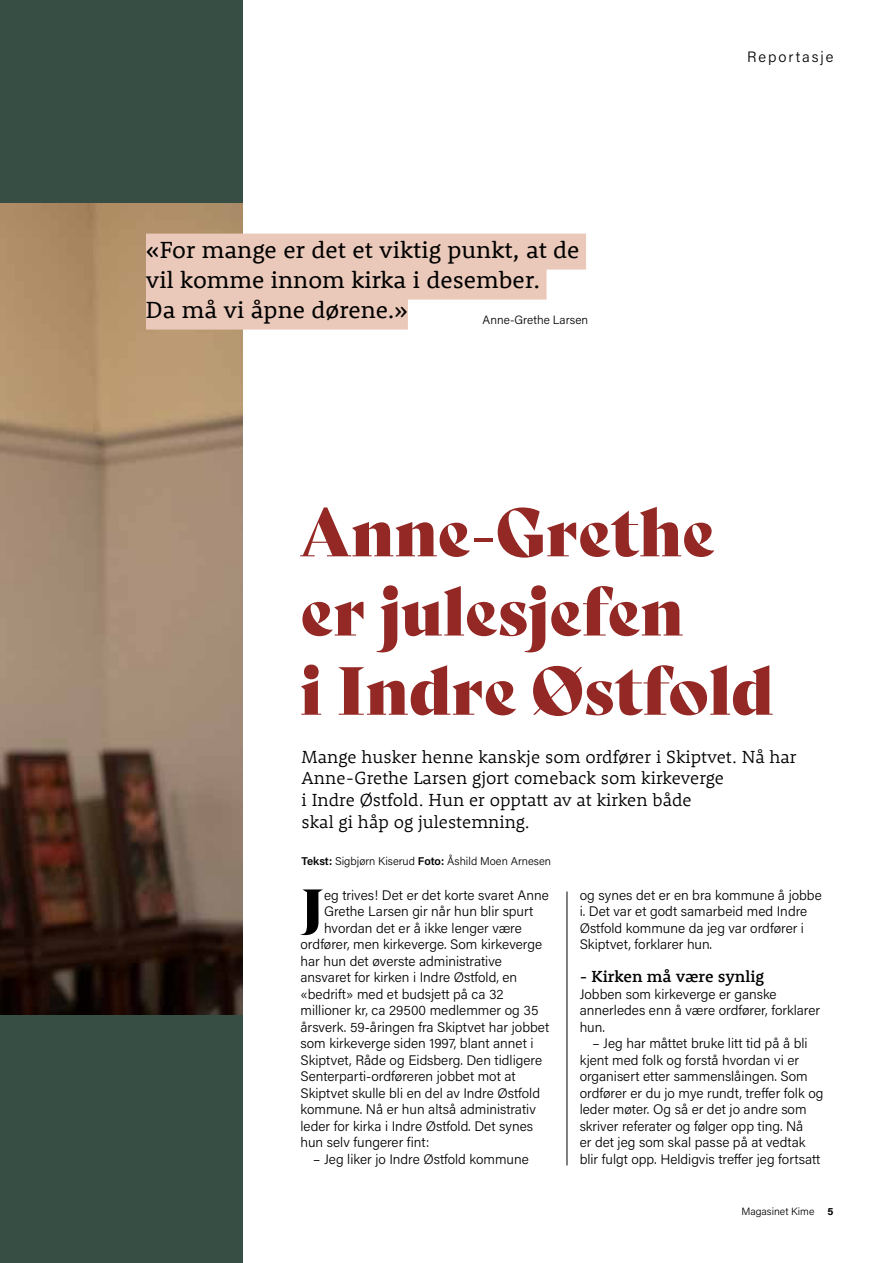
<style>
.page{position:relative;width:893px;height:1263px;background:#fff}
.page>*{position:absolute;margin:0;border:0;box-sizing:border-box;transform-origin:0 0}
.t1{font:66px/79.2px "Bely Display";color:#932825}
.t2{font:51.9px "Bely Display";color:#000}
.t3{font:24px/30px "Rooney";color:#000}
.t4{font:300 18px/21.6px "Rooney";color:#000}
.t5{font:500 16.5px "Rooney";color:#000}
.t6{font:300 15px "Acumin Pro";letter-spacing:.125em;color:#000}
.t7{font:300 13.8px/16.5px "Acumin Pro";color:#000}
.t8{font:300 12px "Acumin Pro";color:#000}
.t9{font:300 11.25px "Acumin Pro";color:#000}
.t10{font:300 10.5px "Acumin Pro";color:#000}
.s1{font-weight:600}
.s2{font-weight:700}
</style>
<div class="page">
<div style="left:0;top:0;width:242px;height:1263px;background:#374e44"></div>
<hr style="left:567px;top:891px;width:1px;height:274px;background:#575756">
<img style="left:0;top:203px;width:242px;height:811px">
<div style="left:146px;top:234px;width:440px;height:36px;background:#eac9ba"></div>
<div style="left:146px;top:264px;width:401px;height:36px;background:#eac9ba"></div>
<div style="left:146px;top:294px;width:262px;height:36px;background:#eac9ba"></div>
<h3 class="t3" style="left:146px;top:234px;width:435px">«For mange er det et viktig punkt, at de vil komme innom kirka i desember.<br>Da må vi åpne dørene.»</h3>
<p class="t8" style="left:483px;top:312px;width:107px">Anne-Grethe Larsen</p>
<p class="t6" style="left:747px;top:46px;width:88px">Reportasje</p>
<h1 class="t1" style="left:300px;top:487px;width:475px">Anne-Grethe er julesjefen<br>i Indre Østfold</h1>
<h3 class="t4" style="left:302px;top:745px;width:497px">Mange husker henne kanskje som ordfører i Skiptvet. Nå har Anne-Grethe Larsen gjort comeback som kirkeverge<br>i Indre Østfold. Hun er opptatt av at kirken både<br>skal gi håp og julestemning.</h3>
<p class="t9" style="left:302px;top:853px;width:251px"><span class="s1">Tekst:</span> Sigbjørn Kiserud <span class="s1">Foto:</span> Åshild Moen Arnesen</p>
<h2 class="t2" style="left:301px;top:866px;width:24px">J</h2>
<p class="t7" style="left:324px;top:886px;width:226px">eg trives! Det er det korte svaret Anne</p>
<p class="t7" style="left:324px;top:903px;width:211px">Grethe Larsen gir når hun blir spurt</p>
<p class="t7" style="left:324px;top:919px;width:199px">hvordan det er å ikke lenger være</p>
<p class="t7" style="left:300px;top:936px;width:243px">ordfører, men kirkeverge. Som kirkeverge</p>
<p class="t7" style="left:300px;top:952px;width:203px">har hun det øverste administrative</p>
<p class="t7" style="left:300px;top:969px;width:218px">ansvaret for kirken i Indre Østfold, en</p>
<p class="t7" style="left:300px;top:985px;width:205px">«bedrift» med et budsjett på ca 32</p>
<p class="t7" style="left:300px;top:1002px;width:239px">millioner kr, ca 29500 medlemmer og 35</p>
<p class="t7" style="left:300px;top:1018px;width:250px">årsverk. 59-åringen fra Skiptvet har jobbet</p>
<p class="t7" style="left:300px;top:1035px;width:235px">som kirkeverge siden 1997, blant annet i</p>
<p class="t7" style="left:300px;top:1051px;width:243px">Skiptvet, Råde og Eidsberg. Den tidligere</p>
<p class="t7" style="left:300px;top:1068px;width:217px">Senterparti-ordføreren jobbet mot at</p>
<p class="t7" style="left:300px;top:1084px;width:241px">Skiptvet skulle bli en del av Indre Østfold</p>
<p class="t7" style="left:300px;top:1101px;width:237px">kommune. Nå er hun altså administrativ</p>
<p class="t7" style="left:300px;top:1117px;width:234px">leder for kirka i Indre Østfold. Det synes</p>
<p class="t7" style="left:300px;top:1134px;width:130px">hun selv fungerer fint:</p>
<p class="t7" style="left:313px;top:1150px;width:217px">– Jeg liker jo Indre Østfold kommune</p>
<p class="t7" style="left:580px;top:886px;width:244px">og synes det er en bra kommune å jobbe i. Det var et godt samarbeid med Indre Østfold kommune da jeg var ordfører i Skiptvet, forklarer hun.</p>
<p class="t5" style="left:580px;top:966px;width:186px">- Kirken må være synlig</p>
<p class="t7" style="left:580px;top:985px;width:242px">Jobben som kirkeverge er ganske annerledes enn å være ordfører, forklarer hun.</p>
<p class="t7" style="left:580px;top:1035px;width:245px;text-indent:13px">– Jeg har måttet bruke litt tid på å bli kjent med folk og forstå hvordan vi er organisert etter sammenslåingen. Som ordfører er du jo mye rundt, treffer folk og leder møter. Og så er det jo andre som skriver referater og følger opp ting. Nå<br>er det jeg som skal passe på at vedtak blir fulgt opp. Heldigvis treffer jeg fortsatt</p>
<p class="t10" style="left:741px;top:1204px;width:93px">Magasinet Kime <span class="s2">5</span></p>
</div>
